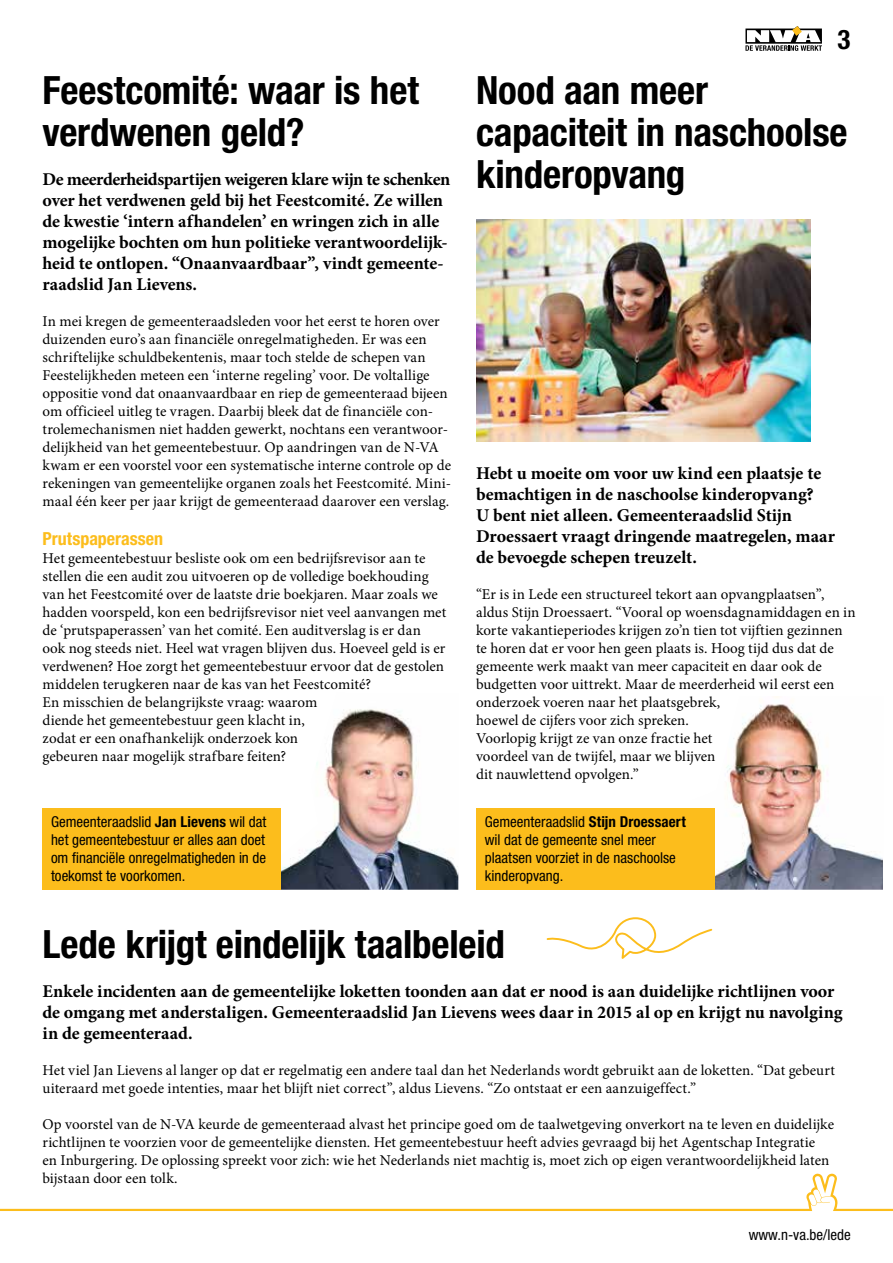
<style>
.page{position:relative;width:893px;height:1263px;background:#fff}
.page>*{position:absolute;margin:0;border:0;box-sizing:border-box;transform-origin:0 0}
.t1{font:700 condensed 39px/42px "Helvetica Neue LT Std";letter-spacing:-.005em;color:#000}
.t2{font:700 condensed 27px "Helvetica Neue LT Std";color:#000}
.t3{font:700 18px/21px "Minion Pro";letter-spacing:-.005em;color:#000}
.t4{font:700 condensed 18px "Helvetica Neue LT Std";color:#fcbd1c}
.t5{font:15px/18px "Minion Pro";color:#000}
.t6{font:condensed 15px/18px "Helvetica Neue LT Std";color:#000}
.s1{font-weight:700}
</style>
<div class="page">
<img style="left:476px;top:219px;width:334px;height:223px">
<img style="left:714px;top:696px;width:169px;height:194px">
<img style="left:281px;top:709px;width:177px;height:181px">
<div style="left:476px;top:808px;width:238px;height:82px;background:#fcbd1c"></div>
<div style="left:43px;top:808px;width:238px;height:82px;background:#fcbd1c"></div>
<svg style="left:546px;top:917px;width:167px;height:42px"></svg>
<svg style="left:0;top:1173px;width:893px;height:38px"></svg>
<svg style="left:745px;top:26px;width:77px;height:25px"></svg>
<h1 class="t1" style="left:43px;top:69px;width:378px">Feestcomité: waar is het verdwenen geld?</h1>
<p class="t3" style="left:43px;top:169px;width:409px">De meerderheidspartijen weigeren klare wijn te schenken over het verdwenen geld bij het Feestcomité. Ze willen de kwestie ‘intern afhandelen’ en wringen zich in alle mogelijke bochten om hun politieke verantwoordelijk&shy;heid te ontlopen. “Onaanvaardbaar”, vindt gemeente&shy;raadslid Jan Lievens.</p>
<p class="t5" style="left:43px;top:313px;width:410px">In mei kregen de gemeenteraadsleden voor het eerst te horen over duizenden euro’s aan financiële onregelmatigheden. Er was een schriftelijke schuldbekentenis, maar toch stelde de schepen van Feestelijkheden meteen een ‘interne regeling’ voor. De voltallige oppositie vond dat onaanvaardbaar en riep de gemeenteraad bijeen om officieel uitleg te vragen. Daarbij bleek dat de financiële con&shy;trolemechanismen niet hadden gewerkt, nochtans een verantwoor&shy;delijkheid van het gemeentebestuur. Op aandringen van de N-VA kwam er een voorstel voor een systematische interne controle op de rekeningen van gemeentelijke organen zoals het Feestcomité. Mini&shy;maal één keer per jaar krijgt de gemeenteraad daarover een verslag.</p>
<p class="t4" style="left:43px;top:528px;width:122px">Prutspaperassen</p>
<p class="t5" style="left:43px;top:550px;width:405px">Het gemeentebestuur besliste ook om een bedrijfsrevisor aan te stellen die een audit zou uitvoeren op de volledige boekhouding van het Feestcomité over de laatste drie boekjaren. Maar zoals we hadden voorspeld, kon een bedrijfsrevisor niet veel aanvangen met de ‘prutspaperassen’ van het comité. Een auditverslag is er dan ook nog steeds niet. Heel wat vragen blijven dus. Hoeveel geld is er verdwenen? Hoe zorgt het gemeentebestuur ervoor dat de gestolen middelen terugkeren naar de kas van het Feestcomité?<br>En misschien de belangrijkste vraag: waarom<br>diende het gemeentebestuur geen klacht in,<br>zodat er een onafhankelijk onderzoek kon<br>gebeuren naar mogelijk strafbare feiten?</p>
<p class="t6" style="left:51px;top:813px;width:217px;text-align:justify">Gemeenteraadslid <span class="s1">Jan Lievens</span> wil dat het gemeentebestuur er alles aan doet om financiële onregelmatigheden in de toekomst te voorkomen.</p>
<h2 class="t2" style="left:837px;top:23px;width:14px">3</h2>
<h1 class="t1" style="left:476px;top:69px;width:373px">Nood aan meer capaciteit in naschoolse kinderopvang</h1>
<p class="t3" style="left:476px;top:463px;width:361px">Hebt u moeite om voor uw kind een plaatsje te bemachtigen in de naschoolse kinderopvang?<br>U bent niet alleen. Gemeenteraadslid Stijn Droessaert vraagt dringende maatregelen, maar de bevoegde schepen treuzelt.</p>
<p class="t5" style="left:476px;top:586px;width:381px">“Er is in Lede een structureel tekort aan opvangplaatsen”, aldus Stijn Droessaert. “Vooral op woensdagnamiddagen en in korte vakantieperiodes krijgen zo’n tien tot vijftien gezinnen te horen dat er voor hen geen plaats is. Hoog tijd dus dat de gemeente werk maakt van meer capaciteit en daar ook de budgetten voor uittrekt. Maar de meerderheid wil eerst een onderzoek voeren naar het plaatsgebrek,<br>hoewel de cijfers voor zich spreken.<br>Voorlopig krijgt ze van onze fractie het<br>voordeel van de twijfel, maar we blijven<br>dit nauwlettend opvolgen.”</p>
<p class="t6" style="left:485px;top:813px;width:202px">Gemeenteraadslid <span class="s1">Stijn Droessaert </span>wil dat de gemeente snel meer plaatsen voorziet in de naschoolse kinderopvang.</p>
<h1 class="t1" style="left:43px;top:923px;width:464px">Lede krijgt eindelijk taalbeleid</h1>
<p class="t3" style="left:43px;top:980px;width:802px">Enkele incidenten aan de gemeentelijke loketten toonden aan dat er nood is aan duidelijke richtlijnen voor de omgang met anderstaligen. Gemeenteraadslid Jan Lievens wees daar in 2015 al op en krijgt nu navolging in de gemeenteraad.</p>
<p class="t5" style="left:43px;top:1061px;width:794px">Het viel Jan Lievens al langer op dat er regelmatig een andere taal dan het Nederlands wordt gebruikt aan de loketten. “Dat gebeurt uiteraard met goede intenties, maar het blijft niet correct”, aldus Lievens. “Zo ontstaat er een aanzuigeffect.”</p>
<p class="t5" style="left:43px;top:1115px;width:793px">Op voorstel van de N-VA keurde de gemeenteraad alvast het principe goed om de taalwetgeving onverkort na te leven en duidelijke richtlijnen te voorzien voor de gemeentelijke diensten. Het gemeentebestuur heeft advies gevraagd bij het Agentschap Integratie<br>en Inburgering. De oplossing spreekt voor zich: wie het Nederlands niet machtig is, moet zich op eigen verantwoordelijkheid laten bijstaan door een tolk.</p>
<p class="t6" style="left:749px;top:1225px;width:103px">www.n-va.be/lede</p>
</div>
